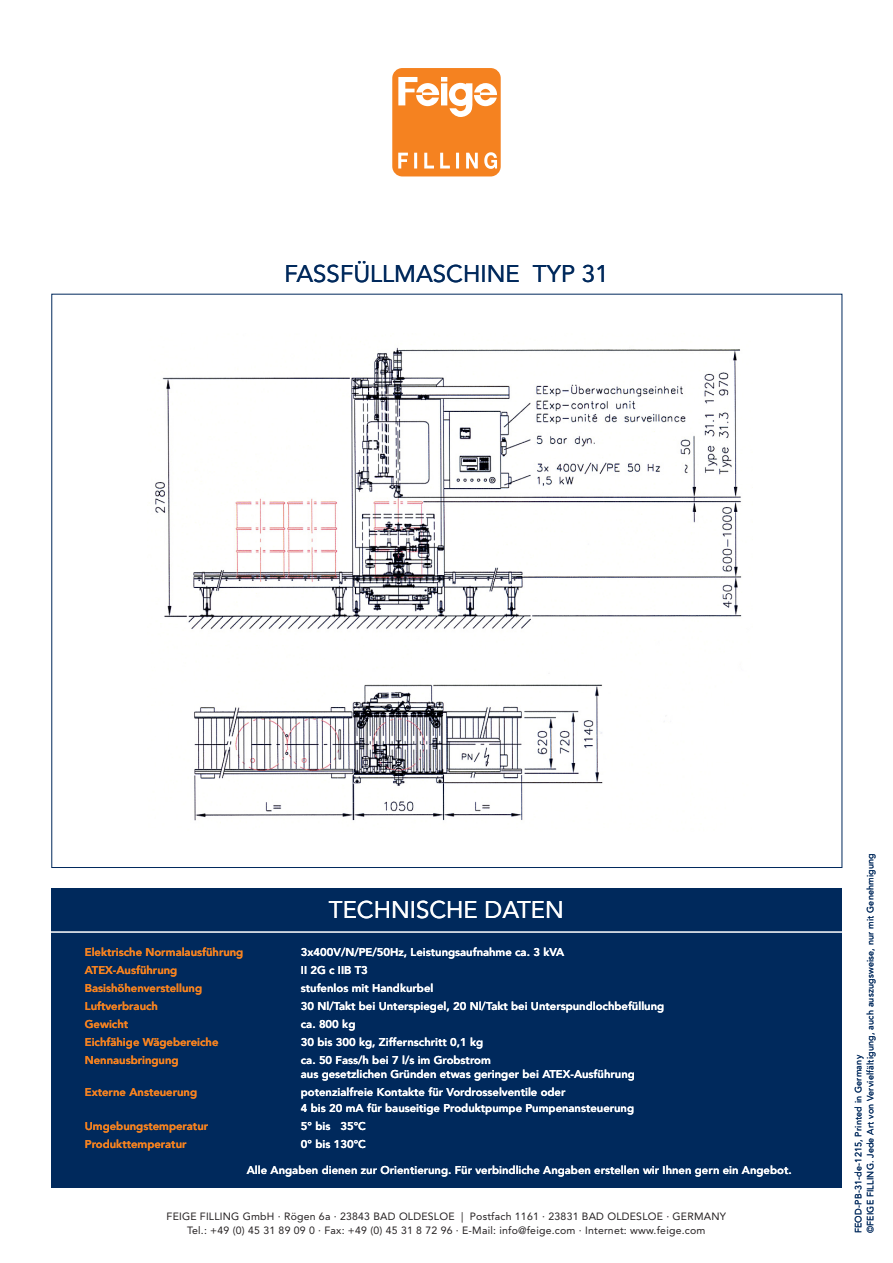
<style>
.page{position:relative;width:893px;height:1263px;background:#fff}
.page>*{position:absolute;margin:0;border:0;box-sizing:border-box;transform-origin:0 0}
.t1{font:24px "Avenir LT";color:#00295c}
.t2{font:24px "Avenir LT";color:#fff}
.t3{font:800 11.25px "Avenir";color:#fff}
.t4{font:800 11.25px "Avenir LT Std";color:#f58220}
.t5{font:800 11.25px "Avenir LT Std";color:#fff}
.t6{font:10.5px "Avenir LT";letter-spacing:.02em;color:#231f20}
.t7{font:9px "Avenir LT";letter-spacing:.02em;color:#00295c}
</style>
<div class="page">
<div style="left:51px;top:889px;width:791px;height:299px;background:#00295c"></div>
<hr style="left:0;top:931px;width:893px;height:2px;background:#fff">
<svg style="left:392px;top:68px;width:109px;height:108px"></svg>
<img style="left:155px;top:347px;width:587px;height:476px">
<p class="t1" style="left:284px;top:259px;width:326px">FASSFÜLLMASCHINE TYP 31</p>
<p class="t2" style="left:329px;top:896px;width:236px">TECHNISCHE DATEN</p>
<p class="t4" style="left:85px;top:945px;width:160px">Elektrische Normalausführung</p>
<p class="t3" style="left:301px;top:945px;width:265px">3x400V/N/PE/50Hz, Leistungsaufnahme ca. 3 kVA</p>
<p class="t4" style="left:85px;top:963px;width:94px">ATEX-Ausführung</p>
<p class="t5" style="left:301px;top:963px;width:69px">II 2G c IIB T3</p>
<p class="t4" style="left:85px;top:981px;width:119px">Basishöhenverstellung</p>
<p class="t3" style="left:301px;top:981px;width:134px">stufenlos mit Handkurbel</p>
<p class="t4" style="left:85px;top:999px;width:75px">Luftverbrauch</p>
<p class="t5" style="left:301px;top:999px;width:365px">30 Nl/Takt bei Unterspiegel, 20 Nl/Takt bei Unterspundlochbefüllung</p>
<p class="t4" style="left:85px;top:1017px;width:45px">Gewicht</p>
<p class="t3" style="left:301px;top:1017px;width:56px">ca. 800 kg</p>
<p class="t4" style="left:85px;top:1035px;width:135px">Eichfähige Wägebereiche</p>
<p class="t3" style="left:301px;top:1035px;width:184px">30 bis 300 kg, Ziffernschritt 0,1 kg</p>
<p class="t4" style="left:85px;top:1053px;width:95px">Nennausbringung</p>
<p class="t3" style="left:301px;top:1053px;width:191px">ca. 50 Fass/h bei 7 l/s im Grobstrom</p>
<p class="t3" style="left:301px;top:1067px;width:335px">aus gesetzlichen Gründen etwas geringer bei ATEX-Ausführung</p>
<p class="t4" style="left:85px;top:1085px;width:114px">Externe Ansteuerung</p>
<p class="t5" style="left:301px;top:1085px;width:266px">potenzialfreie Kontakte für Vordrosselventile oder</p>
<p class="t5" style="left:301px;top:1101px;width:335px">4 bis 20 mA für bauseitige Produktpumpe Pumpenansteuerung</p>
<p class="t4" style="left:85px;top:1119px;width:125px">Umgebungstemperatur</p>
<p class="t3" style="left:301px;top:1119px;width:67px">5° bis 35°C</p>
<p class="t4" style="left:85px;top:1137px;width:103px">Produkttemperatur</p>
<p class="t3" style="left:301px;top:1137px;width:67px">0° bis 130°C</p>
<p class="t3" style="left:247px;top:1163px;width:546px">Alle Angaben dienen zur Orientierung. Für verbindliche Angaben erstellen wir Ihnen gern ein Angebot.</p>
<p class="t6" style="left:167px;top:1210px;width:561px">FEIGE FILLING GmbH · Rögen 6a · 23843 BAD OLDESLOE | Postfach 1161 · 23831 BAD OLDESLOE · GERMANY</p>
<p class="t6" style="left:187px;top:1224px;width:520px">Tel.: +49 (0) 45 31 89 09 0 · Fax: +49 (0) 45 31 8 72 96 · E-Mail: info@feige.com · Internet: www.feige.com</p>
<p class="t7" style="left:865px;top:1233px;width:382px;rotate:-90deg">©FEIGE FILLING. Jede Art von Vervielfältigung, auch auszugsweise, nur mit Genehmigung</p>
<p class="t7" style="left:853px;top:1233px;width:180px;rotate:-90deg">FEOD-PB-31-de-1215, Printed in Germany</p>
</div>
